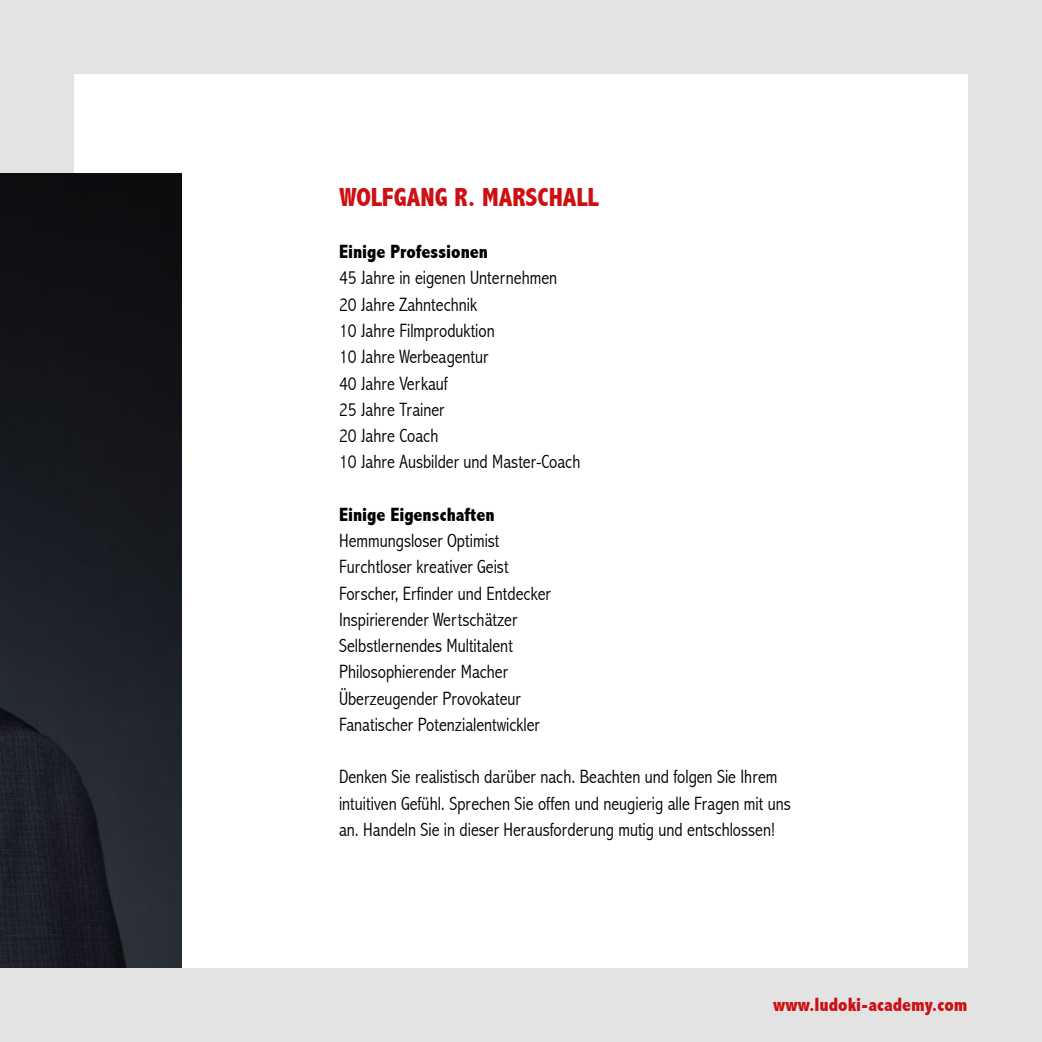
<style>
.page{position:relative;width:1042px;height:1042px;background:#e3e3e3}
.page>*{position:absolute;margin:0;border:0;box-sizing:border-box;transform-origin:0 0}
.t1{font:800 condensed 26.25px "Abadi";color:#cd1013}
.t2{font:300 condensed 19.25px/26.2px "Abadi";color:#000}
.t3{font:800 condensed 19.25px "Abadi";color:#000}
.t4{font:800 condensed 19.25px "Abadi";color:#cd1013}
</style>
<div class="page">
<div style="left:74px;top:74px;width:893px;height:893px;background:#fff"></div>
<img style="left:0;top:174px;width:182px;height:793px">
<h1 class="t1" style="left:339px;top:182px;width:261px">WOLFGANG R. MARSCHALL</h1>
<p class="t3" style="left:339px;top:241px;width:151px">Einige Professionen</p>
<p class="t2" style="left:339px;top:265px;width:243px">45 Jahre in eigenen Unternehmen<br>20 Jahre Zahntechnik<br>10 Jahre Filmproduktion<br>10 Jahre Werbeagentur<br>40 Jahre Verkauf<br>25 Jahre Trainer<br>20 Jahre Coach<br>10 Jahre Ausbilder und Master-Coach</p>
<p class="t3" style="left:339px;top:503px;width:157px">Einige Eigenschaften</p>
<p class="t2" style="left:339px;top:527px;width:213px">Hemmungsloser Optimist<br>Furchtloser kreativer Geist<br>Forscher, Erfinder und Entdecker<br>Inspirierender Wertschätzer<br>Selbstlernendes Multitalent<br>Philosophierender Macher<br>Überzeugender Provokateur<br>Fanatischer Potenzialentwickler</p>
<p class="t2" style="left:339px;top:764px;width:453px">Denken Sie realistisch darüber nach. Beachten und folgen Sie Ihrem intuitiven Gefühl. Sprechen Sie offen und neugierig alle Fragen mit uns an. Handeln Sie in dieser Herausforderung mutig und entschlossen!</p>
<p class="t4" style="left:773px;top:994px;width:196px">www.ludoki-academy.com</p>
</div>
